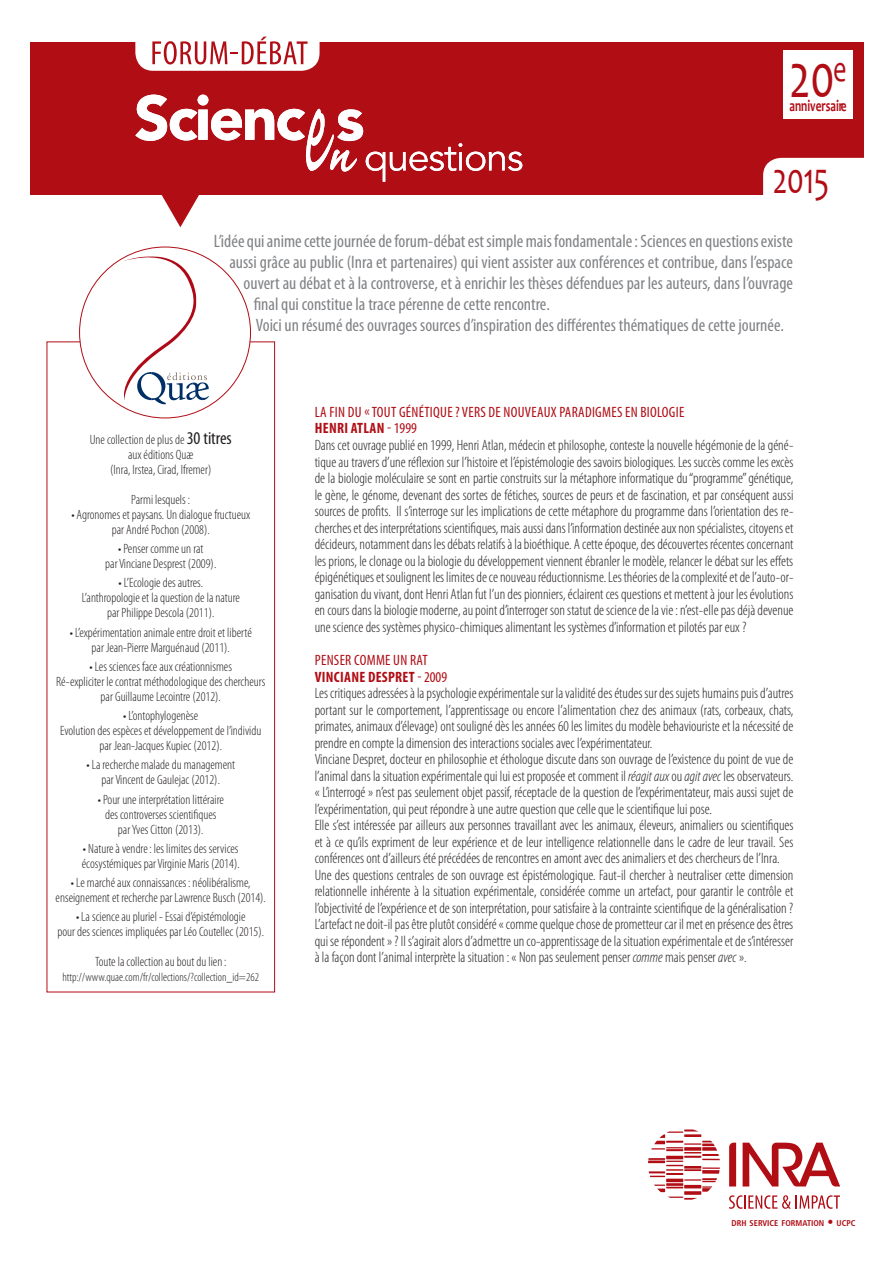
<style>
.page{position:relative;width:893px;height:1263px;background:#fff}
.page>*{position:absolute;margin:0;border:0;box-sizing:border-box;transform-origin:0 0}
.t1{font:64.5px "Candara";color:#b00d15;scale:.7 1}
.t2{font:45px "Candara";color:#b00d15;scale:.7 1}
.t3{font:condensed 18px "Myriad Pro";color:#808285}
.t4{font:700 16.05px "Candara";color:#b00d15;scale:.7 1}
.t5{font:300 condensed 15px/16.5px "Myriad Pro";color:#231f20}
.t6{font:300 condensed 13.5px/15px "Myriad Pro";color:#231f20;text-align:center}
.t7{font:300 condensed 12px "Myriad Pro";color:#231f20}
.t8{font:700 condensed 8.4px "Frutiger";color:#b00d15}
.s1{font-weight:400;font-size:18px}
.s2{font-weight:400;color:#b00d15}
.s3{font-weight:700;color:#b00d15}
.s4{font-style:italic}
.s5{font-size:12px}
</style>
<div class="page">
<svg style="left:729px;top:1143px;width:111px;height:43px"></svg>
<svg style="left:648px;top:1129px;width:72px;height:71px"></svg>
<svg style="left:729px;top:1195px;width:111px;height:14px"></svg>
<div style="left:30px;top:43px;width:833px;height:152px;background:#b00d15"></div>
<div style="left:135px;top:0;width:185px;height:71px;background:#fff;border-radius:18px"></div>
<svg style="left:135px;top:95px;width:387px;height:132px"></svg>
<div style="left:783px;top:50px;width:70px;height:69px;background:#fff"></div>
<svg style="left:152px;top:37px;width:156px;height:27px"></svg>
<div style="left:763px;top:158px;width:121px;height:55px;background:#fff;border-radius:18px"></div>
<div style="left:47px;top:341px;width:228px;height:651px;border:1px solid #b00d15"></div>
<div style="left:80px;top:247px;width:170px;height:171px;background:#fff;border-radius:50%"></div>
<svg style="left:124px;top:256px;width:85px;height:148px"></svg>
<h1 class="t1" style="left:789px;top:35px;width:83px">20<sup>e</sup></h1>
<p class="t4" style="left:789px;top:96px;width:83px">anniversaire</p>
<h2 class="t2" style="left:773px;top:150px;width:82px">2015</h2>
<p class="t3" style="left:214px;top:232px;width:581px">L’idée qui anime cette journée de forum-débat est simple mais fondamentale : Sciences en questions existe</p>
<p class="t3" style="left:229px;top:253px;width:565px">aussi grâce au public (Inra et partenaires) qui vient assister aux conférences et contribue, dans l’espace</p>
<p class="t3" style="left:244px;top:274px;width:551px">ouvert au débat et à la controverse, et à enrichir les thèses défendues par les auteurs, dans l’ouvrage</p>
<p class="t3" style="left:254px;top:295px;width:298px">final qui constitue la trace pérenne de cette rencontre.</p>
<p class="t3" style="left:256px;top:316px;width:530px">Voici un résumé des ouvrages sources d’inspiration des différentes thématiques de cette journée.</p>
<p class="t6" style="left:90px;top:432px;width:144px">Une collection de plus de <span class="s1">30 titres </span>aux éditions Quæ<br>(Inra, Irstea, Cirad, Ifremer)</p>
<p class="t6" style="left:131px;top:492px;width:60px">Parmi lesquels :</p>
<p class="t6" style="left:71px;top:507px;width:180px">• Agronomes et paysans. Un dialogue fructueux par André Pochon (2008).</p>
<p class="t6" style="left:105px;top:541px;width:113px">• Penser comme un rat<br>par Vinciane Desprest (2009).</p>
<p class="t6" style="left:82px;top:576px;width:160px">• L’Ecologie des autres.<br>L’anthropologie et la question de la nature par Philippe Descola (2011).</p>
<p class="t6" style="left:70px;top:625px;width:184px">• L’expérimentation animale entre droit et liberté par Jean-Pierre Marguénaud (2011).</p>
<p class="t6" style="left:56px;top:659px;width:211px">• Les sciences face aux créationnismes<br>Ré-expliciter le contrat méthodologique des chercheurs par Guillaume Lecointre (2012).</p>
<p class="t6" style="left:60px;top:708px;width:203px">• L’ontophylogenèse<br>Evolution des espèces et développement de l’individu par Jean-Jacques Kupiec (2012).</p>
<p class="t6" style="left:87px;top:758px;width:150px">• La recherche malade du management par Vincent de Gaulejac (2012).</p>
<p class="t6" style="left:98px;top:792px;width:128px">• Pour une interprétation littéraire des controverses scientifiques par Yves Citton (2013).</p>
<p class="t6" style="left:82px;top:841px;width:159px;text-align:left">• Nature à vendre: les limites des services écosystémiques par Virginie Maris (2014).</p>
<p class="t6" style="left:56px;top:875px;width:212px">• Le marché aux connaissances: néolibéralisme, enseignement et recherche par Lawrence Busch (2014).</p>
<p class="t6" style="left:57px;top:910px;width:208px">• La science au pluriel - Essai d’épistémologie<br>pour des sciences impliquées par Léo Coutellec (2015).</p>
<p class="t6" style="left:95px;top:955px;width:133px">Toute la collection au bout du lien:</p>
<p class="t7" style="left:62px;top:971px;width:198px">http://www.quae.com/fr/collections/?collection_id=262</p>
<p class="t5" style="left:315px;top:404px;width:480px"><span class="s2">LA FIN DU « TOUT GÉNÉTIQUE ? VERS DE NOUVEAUX PARADIGMES EN BIOLOGIE<br></span><span class="s3">HENRI ATLAN</span> <span class="s2">- 1999<br></span>Dans cet ouvrage publié en 1999, Henri Atlan, médecin et philosophe, conteste la nouvelle hégémonie de la géné&shy;tique au travers d’une réflexion sur l’histoire et l’épistémologie des savoirs biologiques. Les succès comme les excès de la biologie moléculaire se sont en partie construits sur la métaphore informatique du “programme” génétique, le gène, le génome, devenant des sortes de fétiches, sources de peurs et de fascination, et par conséquent aussi sources de profits. Il s’interroge sur les implications de cette métaphore du programme dans l’orientation des re&shy;cherches et des interprétations scientifiques, mais aussi dans l’information destinée aux non spécialistes, citoyens et décideurs, notamment dans les débats relatifs à la bioéthique. A cette époque, des découvertes récentes concernant les prions, le clonage ou la biologie du développement viennent ébranler le modèle, relancer le débat sur les effets épigénétiques et soulignent les limites de ce nouveau réductionnisme. Les théories de la complexité et de l’auto-or&shy;ganisation du vivant, dont Henri Atlan fut l’un des pionniers, éclairent ces questions et mettent à jour les évolutions en cours dans la biologie moderne, au point d’interroger son statut de science de la vie : n’est-elle pas déjà devenue une science des systèmes physico-chimiques alimentant les systèmes d’information et pilotés par eux ?</p>
<p class="t5" style="left:315px;top:652px;width:480px"><span class="s2">PENSER COMME UN RAT<br></span><span class="s3">VINCIANE DESPRET</span> <span class="s2">- 2009<br></span>Les critiques adressées à la psychologie expérimentale sur la validité des études sur des sujets humains puis d’autres portant sur le comportement, l’apprentissage ou encore l’alimentation chez des animaux (rats, corbeaux, chats, primates, animaux d’élevage) ont souligné dès les années 60 les limites du modèle behaviouriste et la nécessité de prendre en compte la dimension des interactions sociales avec l’expérimentateur.<br>Vinciane Despret, docteur en philosophie et éthologue discute dans son ouvrage de l’existence du point de vue de l’animal dans la situation expérimentale qui lui est proposée et comment il <span class="s4">réagit aux</span> ou <span class="s4">agit avec</span> les observateurs. « L’interrogé » n’est pas seulement objet passif, réceptacle de la question de l’expérimentateur, mais aussi sujet de l’expérimentation, qui peut répondre à une autre question que celle que le scientifique lui pose.<br>Elle s’est intéressée par ailleurs aux personnes travaillant avec les animaux, éleveurs, animaliers ou scientifiques et à ce qu’ils expriment de leur expérience et de leur intelligence relationnelle dans le cadre de leur travail. Ses conférences ont d’ailleurs été précédées de rencontres en amont avec des animaliers et des chercheurs de l’Inra.<br>Une des questions centrales de son ouvrage est épistémologique. Faut-il chercher à neutraliser cette dimension relationnelle inhérente à la situation expérimentale, considérée comme un artefact, pour garantir le contrôle et l’objectivité de l’expérience et de son interprétation, pour satisfaire à la contrainte scientifique de la généralisation ?<br>L’artefact ne doit-il pas être plutôt considéré « comme quelque chose de prometteur car il met en présence des êtres qui se répondent » ? Il s’agirait alors d’admettre un co-apprentissage de la situation expérimentale et de s’intéresser à la façon dont l’animal interprète la situation : « Non pas seulement penser <span class="s4">comme</span> mais penser <span class="s4">avec</span> ».</p>
<p class="t8" style="left:731px;top:1218px;width:126px">DRH SERVICE FORMATION <span class="s5">•</span> UCPC</p>
</div>
